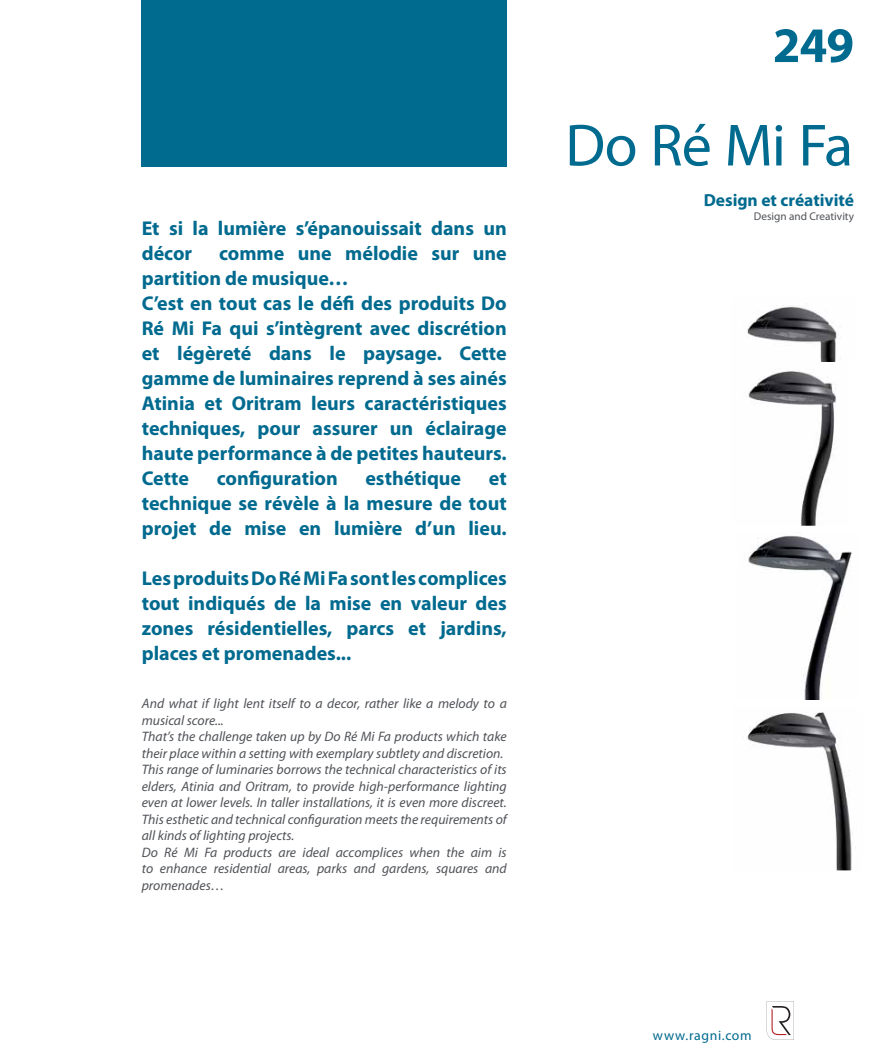
<style>
.page{position:relative;width:886px;height:1063px;background:#fff}
.page>*{position:absolute;margin:0;border:0;box-sizing:border-box;transform-origin:0 0}
.t1{font:60px "Myriad Pro";letter-spacing:-.015em;color:#006a8f}
.t2{font:700 50px "Myriad Pro";color:#006a8f}
.t3{font:700 20px/25px "Myriad Pro";color:#006a8f}
.t4{font:700 17.5px "Myriad Pro";letter-spacing:-.005em;color:#006a8f}
.t5{font:italic 13.75px/16.5px "Myriad Pro";color:#4f5257}
.t6{font:13.75px "Myriad Pro";letter-spacing:.045em;color:#006a8f}
.t7{font:11.25px "Myriad Pro";color:#4f5257}
</style>
<div class="page">
<svg style="left:766px;top:1001px;width:28px;height:39px"></svg>
<div style="left:142px;top:0;width:365px;height:167px;background:#006a8f"></div>
<img style="left:747px;top:305px;width:92px;height:57px">
<img style="left:748px;top:370px;width:88px;height:156px">
<img style="left:748px;top:535px;width:104px;height:164px">
<img style="left:747px;top:712px;width:105px;height:158px">
<h3 class="t3" style="left:142px;top:217px;width:366px">Et si la lumière s’épanouissait dans un décor</h3>
<p class="t3" style="left:142px;top:242px;width:367px;text-indent:77px">comme une mélodie sur une partition de musique…<br>C’est en tout cas le défi des produits Do<br>Ré Mi Fa qui s’intègrent avec discrétion et légèreté dans le paysage. Cette gamme de luminaires reprend à ses ainés<br>Atinia et Oritram leurs caractéristiques techniques, pour assurer un éclairage haute performance à de petites hauteurs.<br>Cette</p>
<h3 class="t3" style="left:217px;top:467px;width:123px">configuration</h3>
<h3 class="t3" style="left:365px;top:467px;width:97px">esthétique</h3>
<h3 class="t3" style="left:142px;top:467px;width:366px;text-align:justify;text-indent:347px">et technique se révèle à la mesure de tout projet de mise en lumière d’un lieu.</h3>
<h3 class="t3" style="left:142px;top:567px;width:366px;text-align:justify">Les produits Do Ré Mi Fa sont les complices tout indiqués de la mise en valeur des zones résidentielles, parcs et jardins, places et promenades...</h3>
<p class="t5" style="left:142px;top:697px;width:367px">And what if light lent itself to a decor, rather like a melody to a musical score...<br>That’s the challenge taken up by Do Ré Mi Fa products which take their place within a setting with exemplary subtlety and discretion.<br>This range of luminaries borrows the technical characteristics of its elders, Atinia and Oritram, to provide high-performance lighting even at lower levels. In taller installations, it is even more discreet.<br>This esthetic and technical configuration meets the requirements of all kinds of lighting projects.<br>Do Ré Mi Fa products are ideal accomplices when the aim is to enhance residential areas, parks and gardens, squares and promenades…</p>
<h2 class="t2" style="left:773px;top:26px;width:83px">249</h2>
<h1 class="t1" style="left:565px;top:123px;width:289px">Do Ré Mi Fa</h1>
<p class="t4" style="left:704px;top:194px;width:152px">Design et créativité</p>
<p class="t7" style="left:754px;top:212px;width:102px">Design and Creativity</p>
<p class="t6" style="left:653px;top:1030px;width:100px">www.ragni.com</p>
</div>
